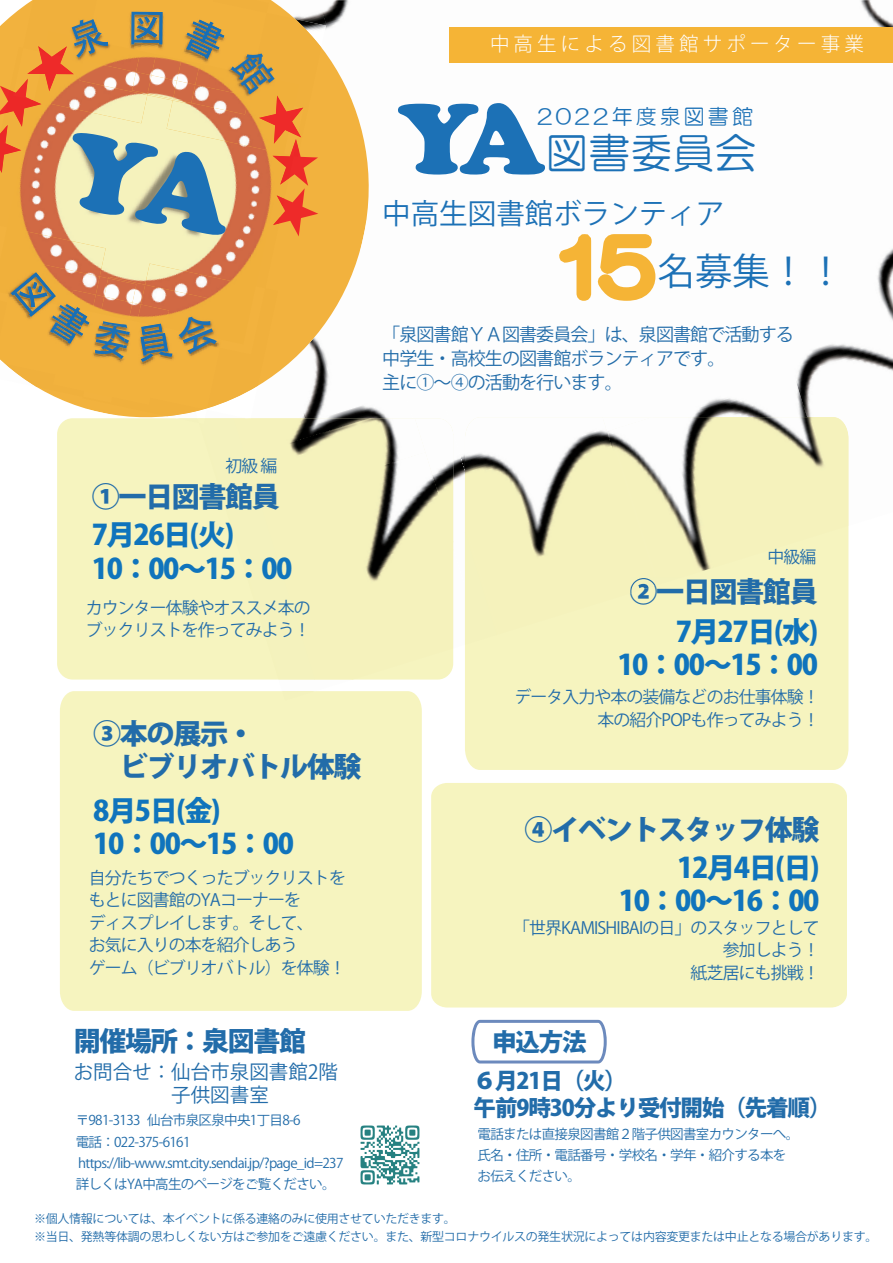
<style>
.page{position:relative;width:893px;height:1263px;background:#fff}
.page>*{position:absolute;margin:0;border:0;box-sizing:border-box;transform-origin:0 0}
.t1{font:97.95px "Cooper Black Std";color:#1c71b6}
.t2{font:42px "HG Maru Gothic MPRO";color:#1c71b6}
.t3{font:37.35px "Koz Go Pr 6 N";color:#1c71b6}
.t4{font:28.5px "Koz Go Pr 6 N";color:#1c71b6}
.t5{font:800 28.05px/33.8px "Koz Go Pr 6 N";letter-spacing:-.05em;color:#1074bc;text-align:right}
.t6{font:800 28.05px/33.8px "Koz Go Pr 6 N";letter-spacing:-.05em;color:#226ca9}
.t7{font:800 27px "Koz Go Pr 6 N";letter-spacing:-.05em;color:#226ca9}
.t8{font:800 24.45px "Koz Go Pr 6 N";color:#226ca9}
.t9{font:800 22.5px/27px "Koz Go Pr 6 N";letter-spacing:-.05em;color:#226ca9}
.t10{font:21px "HG Maru Gothic MPRO";letter-spacing:.145em;color:#1c71b6}
.t11{font:19.5px/23.4px "Koz Go Pr 6 N";color:#226ca9}
.t12{font:300 19.5px "Koz Go Pr 6 N";letter-spacing:.21em;color:#fff}
.t13{font:18px/24px "Koz Go Pr 6 N";letter-spacing:-.05em;color:#226ca9}
.t14{font:16.8px/22.5px "Koz Go Pr 6 N";letter-spacing:-.05em;color:#226ca9;text-align:right}
.t15{font:13.5px/21px "Koz Go Pr 6 N";letter-spacing:-.05em;color:#226ca9}
.t16{font:12px "Koz Go Pr 6 N";letter-spacing:-.025em;color:#226ca9}
.s1{font-family:"HG Maru Gothic MPRO";font-size:72px;color:#e8ad3c}
</style>
<div class="page">
<div style="left:57px;top:418px;width:396px;height:261px;background:#f6f4bf;border-radius:16px"></div>
<div style="left:431px;top:783px;width:416px;height:224px;background:#f6f4bf"></div>
<div style="left:465px;top:578px;width:383px;height:192px;background:#f6f4bf"></div>
<div style="left:60px;top:691px;width:362px;height:320px;background:#f6f4bf"></div>
<svg style="left:471px;top:1020px;width:136px;height:43px"></svg>
<img style="left:807px;top:348px;width:86px;height:178px">
<img style="left:453px;top:588px;width:1px;height:60px">
<img style="left:693px;top:356px;width:114px;height:61px">
<img style="left:819px;top:248px;width:74px;height:100px">
<img style="left:860px;top:1px;width:33px;height:26px">
<img style="left:366px;top:504px;width:87px;height:175px">
<img style="left:415px;top:418px;width:38px;height:125px">
<img style="left:379px;top:418px;width:47px;height:86px">
<img style="left:289px;top:438px;width:40px;height:17px">
<img style="left:653px;top:417px;width:195px;height:161px">
<img style="left:465px;top:417px;width:188px;height:218px">
<div style="left:465px;top:533px;width:32px;height:112px;background:#f4f2bd"></div>
<img style="left:602px;top:417px;width:52px;height:15px">
<img style="left:630px;top:578px;width:50px;height:15px">
<img style="left:282px;top:691px;width:33px;height:9px">
<svg style="left:559px;top:234px;width:97px;height:67px"></svg>
<div style="left:450px;top:27px;width:443px;height:36px;background:#f5b436"></div>
<svg style="left:16px;top:0;width:374px;height:438px"></svg>
<img style="left:106px;top:237px;width:178px;height:49px">
<img style="left:0;top:294px;width:7px;height:8px">
<img style="left:0;top:237px;width:106px;height:57px">
<img style="left:16px;top:375px;width:67px;height:22px">
<img style="left:101px;top:276px;width:7px;height:19px">
<img style="left:0;top:302px;width:53px;height:73px">
<img style="left:7px;top:294px;width:4px;height:20px">
<img style="left:9px;top:259px;width:91px;height:47px">
<img style="left:53px;top:344px;width:39px;height:47px">
<img style="left:55px;top:344px;width:35px;height:35px">
<svg style="left:11px;top:272px;width:90px;height:72px;background:#bc9658"></svg>
<img style="left:167px;top:416px;width:28px;height:2px">
<img style="left:177px;top:418px;width:18px;height:5px">
<img style="left:83px;top:403px;width:112px;height:13px">
<img style="left:83px;top:391px;width:29px;height:12px">
<img style="left:108px;top:277px;width:37px;height:26px">
<img style="left:104px;top:278px;width:32px;height:25px">
<img style="left:112px;top:360px;width:38px;height:45px">
<img style="left:132px;top:303px;width:9px;height:17px">
<img style="left:84px;top:353px;width:36px;height:44px">
<img style="left:101px;top:297px;width:31px;height:23px">
<img style="left:92px;top:322px;width:35px;height:37px">
<img style="left:99px;top:319px;width:29px;height:9px">
<img style="left:207px;top:408px;width:51px;height:10px">
<img style="left:220px;top:288px;width:58px;height:120px">
<img style="left:220px;top:286px;width:45px;height:69px">
<img style="left:145px;top:264px;width:111px;height:80px">
<svg style="left:195px;top:409px;width:12px;height:15px"></svg>
<div style="left:150px;top:348px;width:70px;height:61px;background:#f2b23d"></div>
<img style="left:172px;top:340px;width:50px;height:8px">
<img style="left:141px;top:285px;width:89px;height:55px">
<img style="left:122px;top:330px;width:38px;height:68px">
<img style="left:137px;top:304px;width:32px;height:16px">
<svg style="left:127px;top:320px;width:45px;height:42px"></svg>
<img style="left:141px;top:324px;width:31px;height:38px">
<svg style="left:179px;top:317px;width:38px;height:37px"></svg>
<img style="left:23px;top:0;width:66px;height:12px">
<img style="left:89px;top:0;width:60px;height:12px">
<img style="left:213px;top:0;width:56px;height:12px">
<img style="left:168px;top:0;width:19px;height:12px">
<img style="left:149px;top:0;width:19px;height:12px">
<img style="left:321px;top:19px;width:5px;height:28px">
<img style="left:318px;top:13px;width:3px;height:138px">
<img style="left:213px;top:1px;width:54px;height:11px">
<img style="left:187px;top:0;width:26px;height:12px">
<img style="left:360px;top:1125px;width:60px;height:60px">
<svg style="left:0;top:12px;width:318px;height:225px;background:#dfaa6a"></svg>
<p class="t12" style="left:490px;top:33px;width:375px">中高生による図書館サポーター事業</p>
<h1 class="t1" style="left:398px;top:80px;width:148px">YA</h1>
<p class="t10" style="left:537px;top:106px;width:217px">2022年度泉図書館</p>
<h2 class="t2" style="left:546px;top:132px;width:212px">図書委員会</h2>
<h3 class="t4" style="left:382px;top:197px;width:344px">中高生図書館ボランティア</h3>
<h3 class="t3" style="left:554px;top:250px;width:292px"><span class="s1">15</span>名募集！！</h3>
<p class="t13" style="left:382px;top:322px;width:413px">「泉図書館ＹＡ図書委員会」は、泉図書館で活動する中学生・高校生の図書館ボランティアです。<br>主に①～④の活動を行います。</p>
<p class="t14" style="left:225px;top:455px;width:53px">初級 編</p>
<h3 class="t6" style="left:92px;top:481px;width:190px">①一日図書館員</h3>
<h3 class="t5" style="left:92px;top:518px;width:202px;text-align:left">7月26日(火)<br>10：00～15：00</h3>
<p class="t14" style="left:86px;top:597px;width:226px;text-align:left">カウンター体験やオススメ本のブックリストを作ってみよう！</p>
<h3 class="t6" style="left:93px;top:717px;width:270px">③本の展示・<br>　ビブリオバトル体験</h3>
<h3 class="t5" style="left:93px;top:794px;width:202px;text-align:left">8月5日(金)<br>10：00～15：00</h3>
<p class="t14" style="left:89px;top:867px;width:259px;text-align:left">自分たちでつくったブックリストをもとに図書館のYAコーナーを<br>ディスプレイします。そして、<br>お気に入りの本を紹介しあう<br>ゲーム（ビブリオバトル）を体験！</p>
<h3 class="t7" style="left:74px;top:1026px;width:234px">開催場所：泉図書館</h3>
<p class="t11" style="left:74px;top:1060px;width:266px">お問合せ：仙台市泉図書館2階　　　　　子供図書室</p>
<p class="t15" style="left:76px;top:1110px;width:269px">〒981-3133 仙台市泉区泉中央1丁目8-6<br>電話：022-375-6161 https://lib-www.smt.city.sendai.jp/?page_id=237詳しくはYA中高生のページをご覧ください。</p>
<p class="t14" style="left:767px;top:546px;width:50px">中級編</p>
<h3 class="t6" style="left:629px;top:575px;width:190px">②一日図書館員</h3>
<h3 class="t5" style="left:617px;top:615px;width:202px">7月27日(水)<br>10：00～15：00</h3>
<p class="t14" style="left:514px;top:686px;width:307px">データ入力や本の装備などのお仕事体験！本の紹介POPも作ってみよう！</p>
<h3 class="t6" style="left:525px;top:814px;width:296px">④イベントスタッフ体験</h3>
<h3 class="t5" style="left:619px;top:851px;width:202px">12月4日(日)<br>10：00～16：00</h3>
<p class="t14" style="left:513px;top:917px;width:308px">「世界KAMISHIBAIの日」のスタッフとして参加しよう！<br>紙芝居にも挑戦！</p>
<h3 class="t8" style="left:492px;top:1028px;width:96px">申込方法</h3>
<h3 class="t9" style="left:474px;top:1067px;width:359px">６月21日（火）<br>午前9時30分より受付開始（先着順）</h3>
<p class="t15" style="left:478px;top:1124px;width:323px">電話または直接泉図書館２階子供図書室カウンターへ。氏名・住所・電話番号・学校名・学年・紹介する本をお伝えください。</p>
<p class="t16" style="left:34px;top:1212px;width:423px">※個人情報については、本イベントに係る連絡のみに使用させていただきます。</p>
<p class="t16" style="left:34px;top:1230px;width:845px">※当日、発熱等体調の思わしくない方はご参加をご遠慮ください。また、新型コロナウイルスの発生状況によっては内容変更または中止となる場合があります。</p>
</div>
